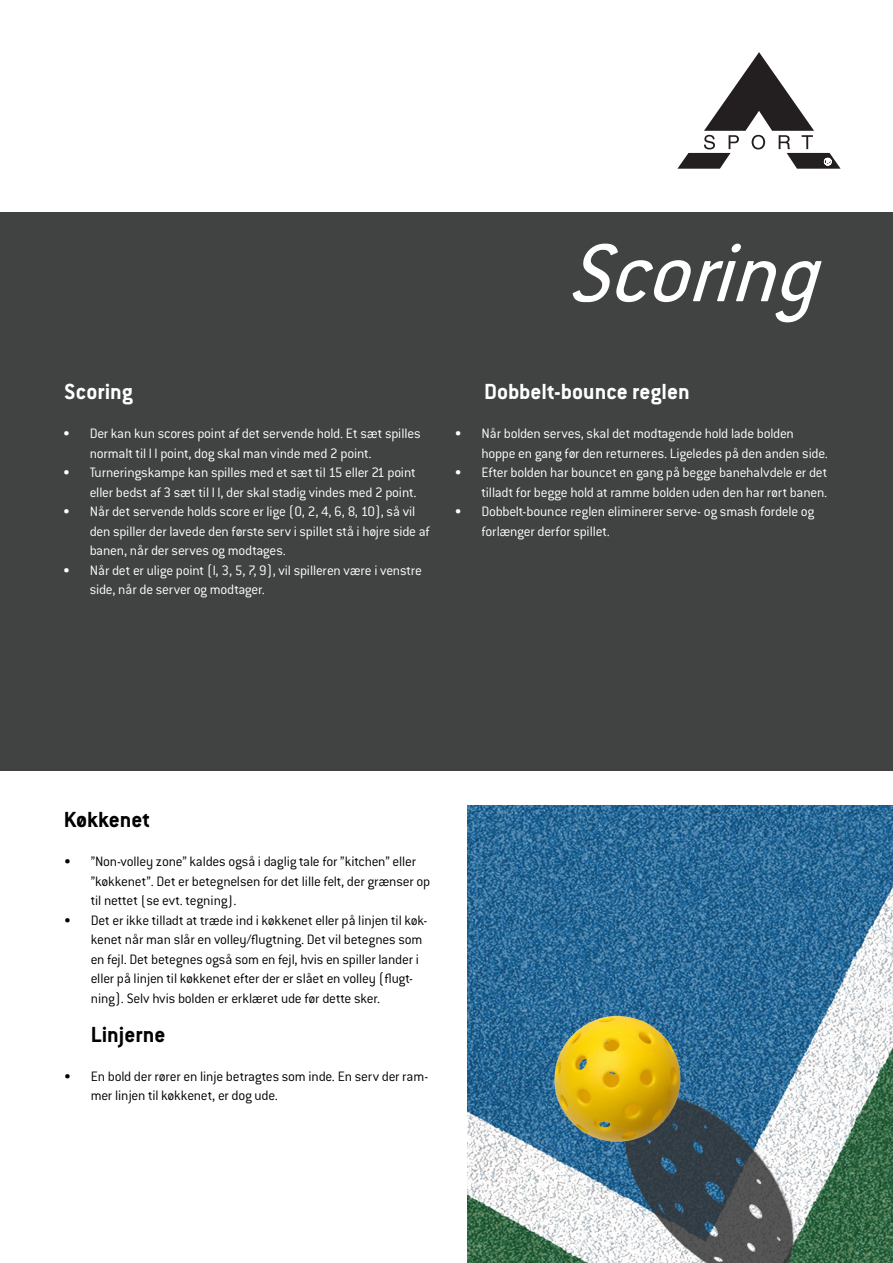
<style>
.page{position:relative;width:893px;height:1263px;background:#fff}
.page>*{position:absolute;margin:0;border:0;box-sizing:border-box;transform-origin:0 0}
.t1{font:italic 90px "Conduit ITC Std";color:#fff}
.t2{font:700 24px "Conduit ITC Std";color:#fff}
.t3{font:700 24px "Conduit ITC Std";color:#000001}
.t4{font:300 15px/19.5px "Conduit ITC Std";letter-spacing:-.015em;color:#fff}
.t5{font:300 15px/19.5px "Conduit ITC Std";letter-spacing:-.015em;color:#000001}
</style>
<div class="page">
<div style="left:0;top:212px;width:893px;height:558px;background:#414343"></div>
<svg style="left:677px;top:52px;width:164px;height:117px"></svg>
<img style="left:468px;top:806px;width:425px;height:457px">
<p class="t2" style="left:64px;top:377px;width:70px">Scoring</p>
<p class="t4" style="left:90px;top:423px;width:332px;text-indent:-27px">• Der kan kun scores point af det servende hold. Et sæt spilles normalt til l l point, dog skal man vinde med 2 point.</p>
<p class="t4" style="left:63px;top:462px;width:355px;text-align:right">• Turneringskampe kan spilles med et sæt til 15 eller 21 point eller bedst af 3 sæt til l l, der skal stadig vindes med 2 point.</p>
<p class="t4" style="left:90px;top:501px;width:341px;text-indent:-27px">• Når det servende holds score er lige (0, 2, 4, 6, 8, 10), så vil den spiller der lavede den første serv i spillet stå i højre side af banen, når der serves og modtages.</p>
<p class="t4" style="left:90px;top:560px;width:334px;text-indent:-27px">• Når det er ulige point (l, 3, 5, 7, 9), vil spilleren være i venstre side, når de server og modtager.</p>
<p class="t1" style="left:572px;top:219px;width:250px">Scoring</p>
<p class="t2" style="left:484px;top:377px;width:207px">Dobbelt-bounce reglen</p>
<p class="t4" style="left:481px;top:423px;width:348px;text-indent:-27px">• Når bolden serves, skal det modtagende hold lade bolden hoppe en gang før den returneres. Ligeledes på den anden side.</p>
<p class="t4" style="left:454px;top:462px;width:374px;text-align:right">• Efter bolden har bouncet en gang på begge banehalvdele er det tilladt for begge hold at ramme bolden uden den har rørt banen.</p>
<p class="t4" style="left:481px;top:501px;width:334px;text-indent:-27px">• Dobbelt-bounce reglen eliminerer serve- og smash fordele og forlænger derfor spillet.</p>
<p class="t3" style="left:64px;top:805px;width:88px">Køkkenet</p>
<p class="t5" style="left:91px;top:851px;width:341px;text-indent:-27px">• ”Non-volley zone” kaldes også i daglig tale for ”kitchen” eller ”køkkenet”. Det er betegnelsen for det lille felt, der grænser op til nettet (se evt. tegning).</p>
<p class="t5" style="left:91px;top:910px;width:338px;text-indent:-27px">• Det er ikke tilladt at træde ind i køkkenet eller på linjen til køk&shy;kenet når man slår en volley/flugtning. Det vil betegnes som en fejl. Det betegnes også som en fejl, hvis en spiller lander i eller på linjen til køkkenet efter der er slået en volley (flugt&shy;ning). Selv hvis bolden er erklæret ude før dette sker.</p>
<p class="t3" style="left:91px;top:1020px;width:76px">Linjerne</p>
<p class="t5" style="left:91px;top:1066px;width:339px;text-indent:-27px">• En bold der rører en linje betragtes som inde. En serv der ram&shy;mer linjen til køkkenet, er dog ude.</p>
</div>
